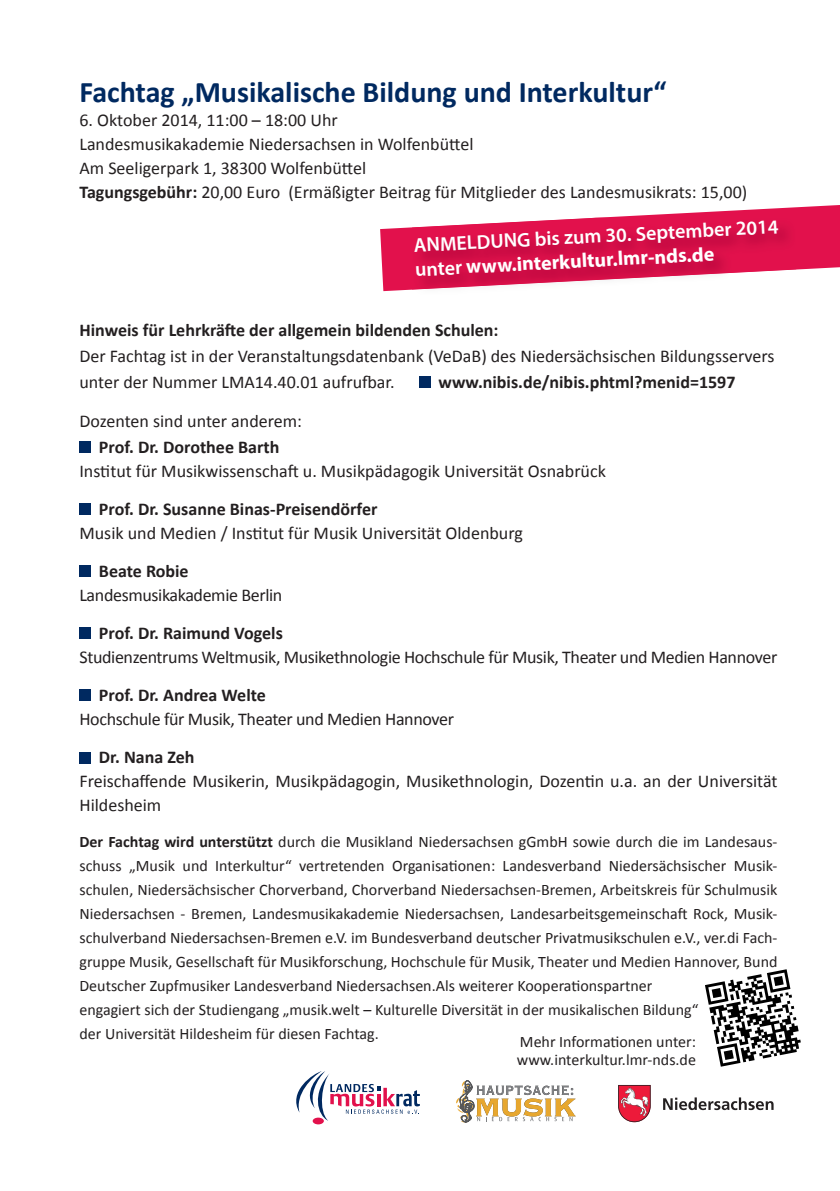
<style>
.page{position:relative;width:840px;height:1191px;background:#fff}
.page>*{position:absolute;margin:0;border:0;box-sizing:border-box;transform-origin:0 0}
.t1{font:700 30px "Calibri";color:#002960}
.t2{font:600 20px/24px "Myriad Pro";color:#fff}
.t3{font:18px/24px "Calibri";color:#231f20}
.t4{font:700 18px "Calibri";color:#231f20}
.t5{font:18px "Calibri";letter-spacing:-.02em;color:#231f20}
.t6{font:16px/24px "Calibri";color:#231f20}
.s1{font-weight:700}
</style>
<div class="page">
<div style="left:79px;top:442px;width:12px;height:11px;background:#002960"></div>
<div style="left:79px;top:504px;width:12px;height:11px;background:#002960"></div>
<div style="left:79px;top:566px;width:12px;height:11px;background:#002960"></div>
<div style="left:79px;top:628px;width:12px;height:11px;background:#002960"></div>
<div style="left:79px;top:690px;width:12px;height:11px;background:#002960"></div>
<div style="left:79px;top:752px;width:12px;height:11px;background:#002960"></div>
<div style="left:419px;top:377px;width:11px;height:11px;background:#002960"></div>
<div style="left:312px;top:1117px;width:12px;height:7px;background:#e2114c;border-radius:50%"></div>
<svg style="left:296px;top:1071px;width:123px;height:49px"></svg>
<svg style="left:456px;top:1080px;width:119px;height:43px"></svg>
<svg style="left:663px;top:1097px;width:110px;height:13px"></svg>
<svg style="left:618px;top:1085px;width:32px;height:37px"></svg>
<svg style="left:705px;top:969px;width:96px;height:98px"></svg>
<svg style="left:380px;top:205px;width:459px;height:86px"></svg>
<img style="left:412px;top:290px;width:384px;height:1px">
<img style="left:412px;top:218px;width:384px;height:72px">
<h1 class="t1" style="left:79px;top:73px;width:588px">Fachtag „Musikalische Bildung und Interkultur“</h1>
<p class="t3" style="left:79px;top:108px;width:669px">6. Oktober 2014, 11:00 – 18:00 Uhr<br>Landesmusikakademie Niedersachsen in Wolfenbüttel<br>Am Seeligerpark 1, 38300 Wolfenbüttel<br><span class="s1">Tagungsgebühr:</span> 20,00 Euro (Ermäßigter Beitrag für Mitglieder des Landesmusikrats: 15,00)</p>
<p class="t2" style="left:413px;top:233px;width:366px;rotate:-3deg">ANMELDUNG bis zum 30. September 2014 unter <span class="s1">www.interkultur.lmr-nds.de</span></p>
<p class="t4" style="left:79px;top:318px;width:420px">Hinweis für Lehrkräfte der allgemein bildenden Schulen:</p>
<p class="t3" style="left:79px;top:343px;width:696px;line-height:26px">Der Fachtag ist in der Veranstaltungsdatenbank (VeDaB) des Niedersächsischen Bildungsservers unter der Nummer LMA14.40.01 aufrufbar.</p>
<p class="t4" style="left:438px;top:370px;width:298px">www.nibis.de/nibis.phtml?menid=1597</p>
<p class="t3" style="left:79px;top:409px;width:224px">Dozenten sind unter anderem:</p>
<p class="t4" style="left:99px;top:435px;width:182px">Prof. Dr. Dorothee Barth</p>
<p class="t3" style="left:79px;top:459px;width:527px">Institut für Musikwissenschaft u. Musikpädagogik Universität Osnabrück</p>
<p class="t4" style="left:99px;top:497px;width:280px">Prof. Dr. Susanne Binas-Preisendörfer</p>
<p class="t3" style="left:79px;top:521px;width:445px">Musik und Medien / Institut für Musik Universität Oldenburg</p>
<p class="t4" style="left:99px;top:559px;width:91px">Beate Robie</p>
<p class="t5" style="left:79px;top:584px;width:204px">Landesmusikakademie Berlin</p>
<p class="t4" style="left:99px;top:621px;width:185px">Prof. Dr. Raimund Vogels</p>
<p class="t5" style="left:79px;top:646px;width:699px">Studienzentrums Weltmusik, Musikethnologie Hochschule für Musik, Theater und Medien Hannover</p>
<p class="t4" style="left:99px;top:683px;width:168px">Prof. Dr. Andrea Welte</p>
<p class="t5" style="left:79px;top:708px;width:376px">Hochschule für Musik, Theater und Medien Hannover</p>
<p class="t4" style="left:99px;top:745px;width:97px">Dr. Nana Zeh</p>
<p class="t3" style="left:79px;top:769px;width:699px">Freischaffende Musikerin, Musikpädagogin, Musikethnologin, Dozentin u.a. an der Universität<br>Hildesheim</p>
<p class="t6" style="left:79px;top:830px;width:699px"><span class="s1">Der Fachtag wird unterstützt</span> durch die Musikland Niedersachsen gGmbH sowie durch die im Landesaus&shy;schuss „Musik und Interkultur“ vertretenden Organisationen: Landesverband Niedersächsischer Musik&shy;schulen, Niedersächsischer Chorverband, Chorverband Niedersachsen-Bremen, Arbeitskreis für Schulmusik Niedersachsen - Bremen, Landesmusikakademie Niedersachsen, Landesarbeitsgemeinschaft Rock, Musik&shy;schulverband Niedersachsen-Bremen e.V. im Bundesverband deutscher Privatmusikschulen e.V., ver.di Fach&shy;gruppe Musik, Gesellschaft für Musikforschung, Hochschule für Musik, Theater und Medien Hannover, Bund Deutscher Zupfmusiker Landesverband Niedersachsen.Als weiterer Kooperationspartner<br>engagiert sich der Studiengang „musik.welt – Kulturelle Diversität in der musikalischen Bildung“<br>der Universität Hildesheim für diesen Fachtag.</p>
<p class="t6" style="left:516px;top:1032px;width:180px;line-height:18px">Mehr Informationen unter: www.interkultur.lmr-nds.de</p>
</div>
